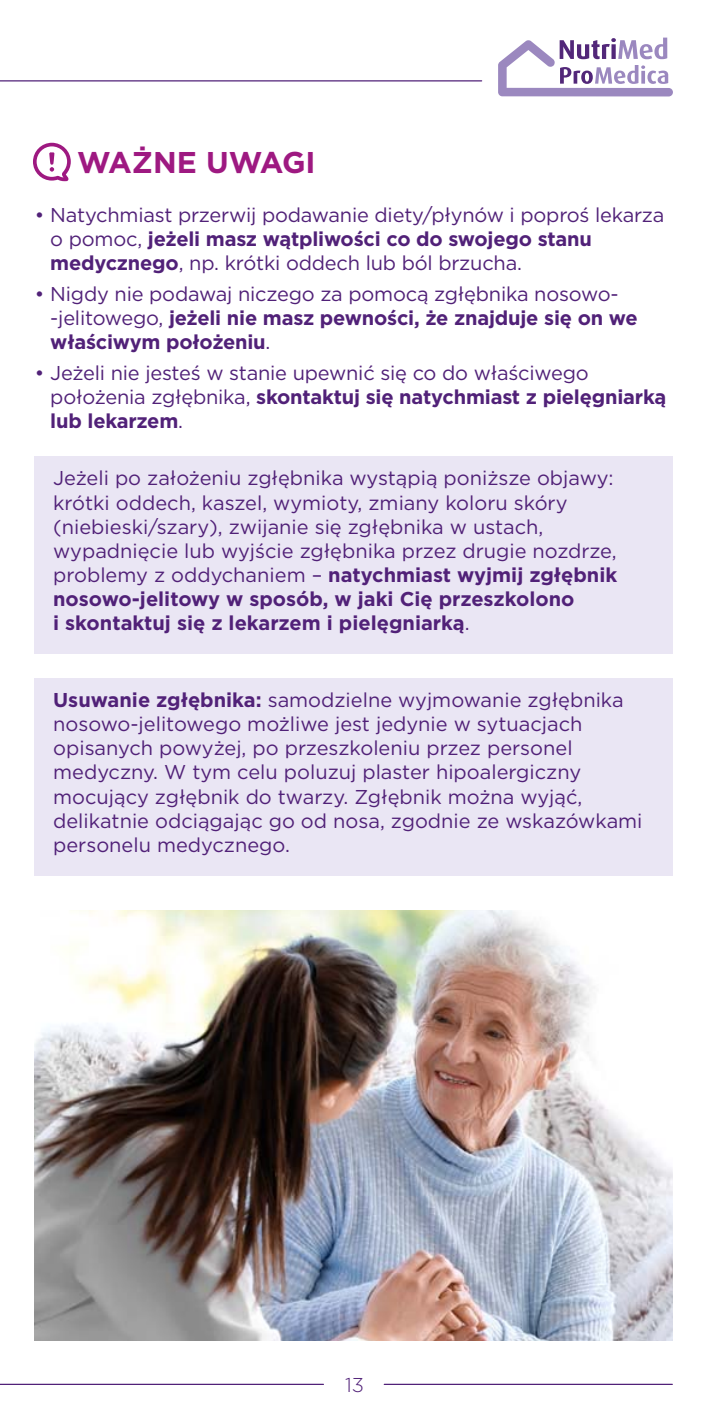
<style>
.page{position:relative;width:709px;height:1423px;background:#fff}
.page>*{position:absolute;margin:0;border:0;box-sizing:border-box;transform-origin:0 0}
.t1{font:700 30px "Gotham";color:#9e1981}
.t2{font:20px/24px "Gotham";color:#512178}
.t3{font:300 20px "Gotham";color:#512178}
.s1{font-weight:700}
</style>
<div class="page">
<div style="left:35px;top:456px;width:638px;height:197px;background:#eae6f4"></div>
<div style="left:35px;top:677px;width:638px;height:198px;background:#eae6f4"></div>
<hr style="left:384px;top:1383px;width:288px;height:1px;background:#512178">
<hr style="left:0;top:80px;width:481px;height:1px;background:#512178">
<svg style="left:498px;top:38px;width:175px;height:58px"></svg>
<img style="left:35px;top:910px;width:638px;height:429px">
<svg style="left:33px;top:143px;width:38px;height:38px"></svg>
<hr style="left:0;top:1383px;width:323px;height:1px;background:#512178">
<h1 class="t1" style="left:77px;top:150px;width:240px">WAŻNE UWAGI</h1>
<p class="t2" style="left:50px;top:204px;width:615px;text-indent:-16px">• Natychmiast przerwij podawanie diety/płynów i poproś lekarza o pomoc, <span class="s1">jeżeli masz wątpliwości co do swojego stanu medycznego</span>, np. krótki oddech lub ból brzucha.</p>
<p class="t2" style="left:50px;top:283px;width:589px;text-indent:-16px">• Nigdy nie podawaj niczego za pomocą zgłębnika nosowo--jelitowego, <span class="s1">jeżeli nie masz pewności, że znajduje się on we właściwym położeniu</span>.</p>
<p class="t2" style="left:50px;top:362px;width:617px;text-indent:-16px">• Jeżeli nie jesteś w stanie upewnić się co do właściwego położenia zgłębnika, <span class="s1">skontaktuj się natychmiast z pielęgniarką lub lekarzem</span>.</p>
<p class="t2" style="left:53px;top:468px;width:565px">Jeżeli po założeniu zgłębnika wystąpią poniższe objawy: krótki oddech, kaszel, wymioty, zmiany koloru skóry (niebieski/szary), zwijanie się zgłębnika w ustach, wypadnięcie lub wyjście zgłębnika przez drugie nozdrze, problemy z oddychaniem – <span class="s1">natychmiast wyjmij zgłębnik nosowo-jelitowy w sposób, w jaki Cię przeszkolono<br>i skontaktuj się z lekarzem i pielęgniarką</span>.</p>
<p class="t2" style="left:53px;top:689px;width:591px"><span class="s1">Usuwanie zgłębnika:</span> samodzielne wyjmowanie zgłębnika nosowo-jelitowego możliwe jest jedynie w sytuacjach opisanych powyżej, po przeszkoleniu przez personel medyczny. W tym celu poluzuj plaster hipoalergiczny mocujący zgłębnik do twarzy. Zgłębnik można wyjąć, delikatnie odciągając go od nosa, zgodnie ze wskazówkami personelu medycznego.</p>
<p class="t3" style="left:345px;top:1376px;width:20px">13</p>
</div>
